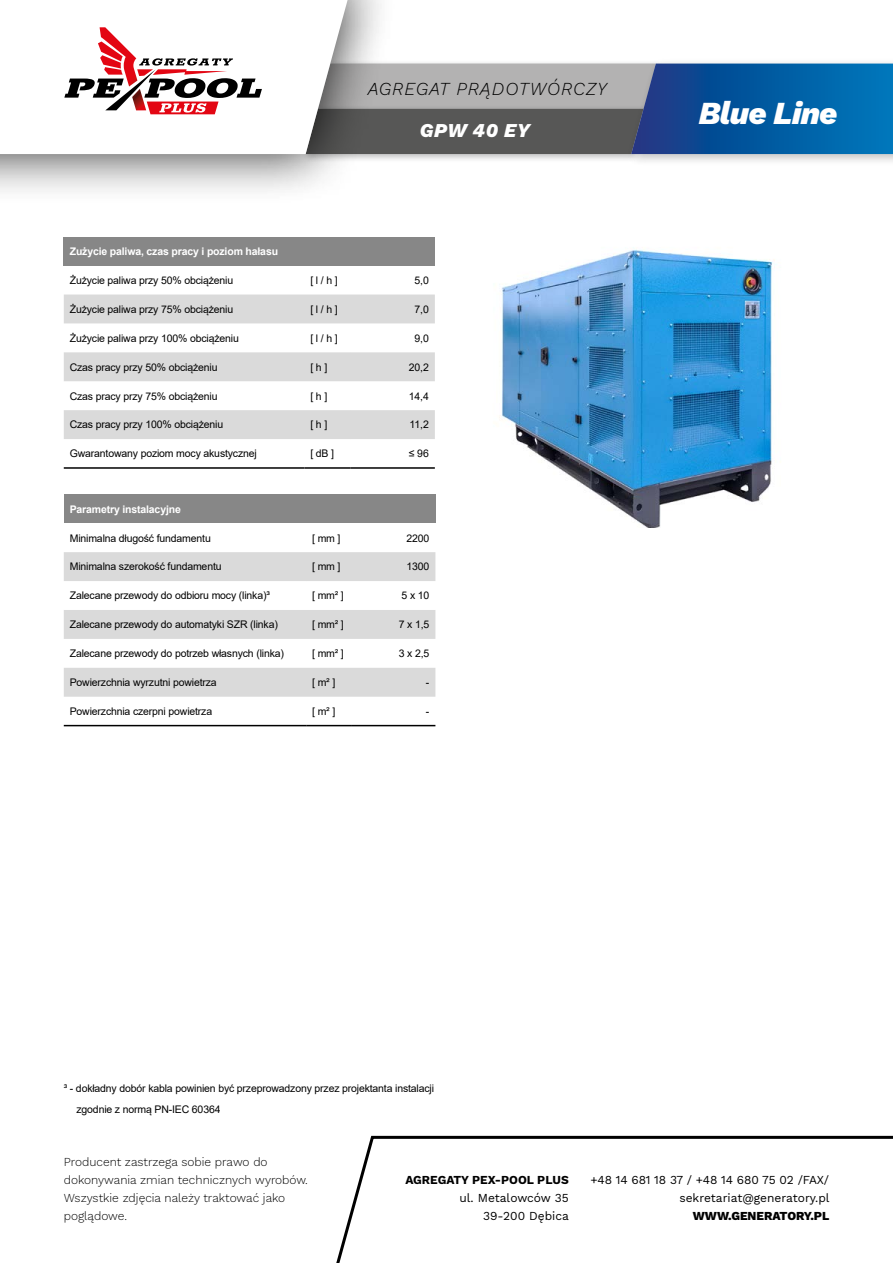
<style>
.page{position:relative;width:893px;height:1263px;background:#fff}
.page>*{position:absolute;margin:0;border:0;box-sizing:border-box;transform-origin:0 0}
.t1{font:italic 800 31.5px "Work Sans";letter-spacing:-.025em;color:#fff}
.t2{font:italic 800 19.2px "Work Sans";letter-spacing:.025em;color:#fff}
.t3{font:italic 300 18px "Work Sans";letter-spacing:.05em;color:#000}
.t4{font:300 12px/18px "Work Sans";color:#000}
.t5{font:12px/18px "Work Sans";color:#000;text-align:right}
.t6{font:700 12px "Work Sans";color:#000}
.t7{font:800 12px "Work Sans";color:#000}
.t8{font:10.5px/21px "Arial";letter-spacing:-.015em;color:#000}
.t9{font:700 10.5px "Arial";letter-spacing:-.015em;color:#fff}
</style>
<div class="page">
<div style="left:314px;top:60px;width:350px;height:57px;background:#000;opacity:.25"></div>
<div style="left:302px;top:105px;width:349px;height:58px;background:#000;opacity:.25"></div>
<div style="left:0;top:0;width:398px;height:205px;background:#000;opacity:.75"></div>
<svg style="left:0;top:0;width:351px;height:154px"></svg>
<svg style="left:64px;top:27px;width:198px;height:87px"></svg>
<svg style="left:336px;top:1135px;width:557px;height:128px"></svg>
<div style="left:626px;top:57px;width:267px;height:109px;background:#000;opacity:.25"></div>
<svg style="left:306px;top:64px;width:587px;height:90px;background:#4f7290"></svg>
<div style="left:64px;top:237px;width:371px;height:29px;background:#878787"></div>
<svg style="left:64px;top:295px;width:371px;height:144px;fill:#dadada"></svg>
<hr style="left:64px;top:467px;width:240px;height:2px;background:#000">
<hr style="left:304px;top:467px;width:46px;height:2px;background:#000">
<hr style="left:350px;top:467px;width:85px;height:2px;background:#000">
<div style="left:64px;top:494px;width:371px;height:29px;background:#878787"></div>
<svg style="left:64px;top:552px;width:371px;height:145px;fill:#dadada"></svg>
<hr style="left:64px;top:725px;width:242px;height:1px;background:#000">
<hr style="left:306px;top:725px;width:46px;height:1px;background:#000">
<hr style="left:352px;top:725px;width:83px;height:1px;background:#000">
<img style="left:499px;top:249px;width:277px;height:278px">
<h3 class="t3" style="left:368px;top:75px;width:241px">AGREGAT PRĄDOTWÓRCZY</h3>
<h2 class="t2" style="left:420px;top:116px;width:112px">GPW 40 EY</h2>
<p class="t9" style="left:70px;top:244px;width:210px">Zużycie paliwa, czas pracy i poziom hałasu</p>
<p class="t8" style="left:70px;top:270px;width:165px">Żużycie paliwa przy 50% obciążeniu</p>
<p class="t8" style="left:310px;top:270px;width:29px">[ l / h ]</p>
<p class="t8" style="left:415px;top:270px;width:16px">5,0</p>
<p class="t8" style="left:70px;top:299px;width:165px">Żużycie paliwa przy 75% obciążeniu</p>
<p class="t8" style="left:310px;top:299px;width:29px">[ l / h ]</p>
<p class="t8" style="left:415px;top:299px;width:16px">7,0</p>
<p class="t8" style="left:70px;top:327px;width:171px">Żużycie paliwa przy 100% obciążeniu</p>
<p class="t8" style="left:310px;top:327px;width:29px">[ l / h ]</p>
<p class="t8" style="left:415px;top:327px;width:16px">9,0</p>
<p class="t8" style="left:70px;top:356px;width:149px">Czas pracy przy 50% obciążeniu</p>
<p class="t8" style="left:310px;top:356px;width:18px">[ h ]</p>
<p class="t8" style="left:409px;top:356px;width:21px">20,2</p>
<p class="t8" style="left:70px;top:385px;width:149px">Czas pracy przy 75% obciążeniu</p>
<p class="t8" style="left:310px;top:385px;width:18px">[ h ]</p>
<p class="t8" style="left:409px;top:385px;width:21px">14,4</p>
<p class="t8" style="left:70px;top:414px;width:155px">Czas pracy przy 100% obciążeniu</p>
<p class="t8" style="left:310px;top:414px;width:18px">[ h ]</p>
<p class="t8" style="left:410px;top:414px;width:21px">11,2</p>
<p class="t8" style="left:70px;top:443px;width:189px">Gwarantowany poziom mocy akustycznej</p>
<p class="t8" style="left:310px;top:443px;width:25px">[ dB ]</p>
<p class="t8" style="left:409px;top:443px;width:21px">≤ 96</p>
<p class="t9" style="left:70px;top:501px;width:113px">Parametry instalacyjne</p>
<p class="t8" style="left:70px;top:527px;width:143px">Minimalna długość fundamentu</p>
<p class="t8" style="left:312px;top:527px;width:30px">[ mm ]</p>
<p class="t8" style="left:407px;top:527px;width:24px">2200</p>
<p class="t8" style="left:70px;top:556px;width:153px">Minimalna szerokość fundamentu</p>
<p class="t8" style="left:312px;top:556px;width:30px">[ mm ]</p>
<p class="t8" style="left:407px;top:556px;width:24px">1300</p>
<p class="t8" style="left:70px;top:585px;width:202px">Zalecane przewody do odbioru mocy (linka)³</p>
<p class="t8" style="left:312px;top:585px;width:33px">[ mm² ]</p>
<p class="t8" style="left:402px;top:585px;width:29px">5 x 10</p>
<p class="t8" style="left:70px;top:614px;width:210px">Zalecane przewody do automatyki SZR (linka)</p>
<p class="t8" style="left:312px;top:614px;width:33px">[ mm² ]</p>
<p class="t8" style="left:399px;top:614px;width:32px">7 x 1,5</p>
<p class="t8" style="left:70px;top:643px;width:216px">Zalecane przewody do potrzeb własnych (linka)</p>
<p class="t8" style="left:312px;top:643px;width:33px">[ mm² ]</p>
<p class="t8" style="left:399px;top:643px;width:32px">3 x 2,5</p>
<p class="t8" style="left:70px;top:672px;width:148px">Powierzchnia wyrzutni powietrza</p>
<p class="t8" style="left:312px;top:672px;width:25px">[ m² ]</p>
<p class="t8" style="left:426px;top:672px;width:5px">-</p>
<p class="t8" style="left:70px;top:701px;width:144px">Powierzchnia czerpni powietrza</p>
<p class="t8" style="left:312px;top:701px;width:25px">[ m² ]</p>
<p class="t8" style="left:426px;top:701px;width:5px">-</p>
<h1 class="t1" style="left:699px;top:89px;width:140px">Blue Line</h1>
<p class="t8" style="left:77px;top:1078px;width:359px;text-indent:-13px">³ - dokładny dobór kabla powinien być przeprowadzony przez projektanta instalacji zgodnie z normą PN-IEC 60364</p>
<p class="t4" style="left:64px;top:1153px;width:246px">Producent zastrzega sobie prawo do dokonywania zmian technicznych wyrobów.<br>Wszystkie zdjęcia należy traktować jako poglądowe.</p>
<p class="t6" style="left:405px;top:1171px;width:165px">AGREGATY PEX-POOL PLUS</p>
<p class="t5" style="left:460px;top:1189px;width:111px">ul. Metalowców 35<br>39-200 Dębica</p>
<p class="t5" style="left:590px;top:1171px;width:241px">+48 14 681 18 37 / +48 14 680 75 02 /FAX/ sekretariat@generatory.pl</p>
<p class="t7" style="left:693px;top:1207px;width:138px">WWW.GENERATORY.PL</p>
</div>
